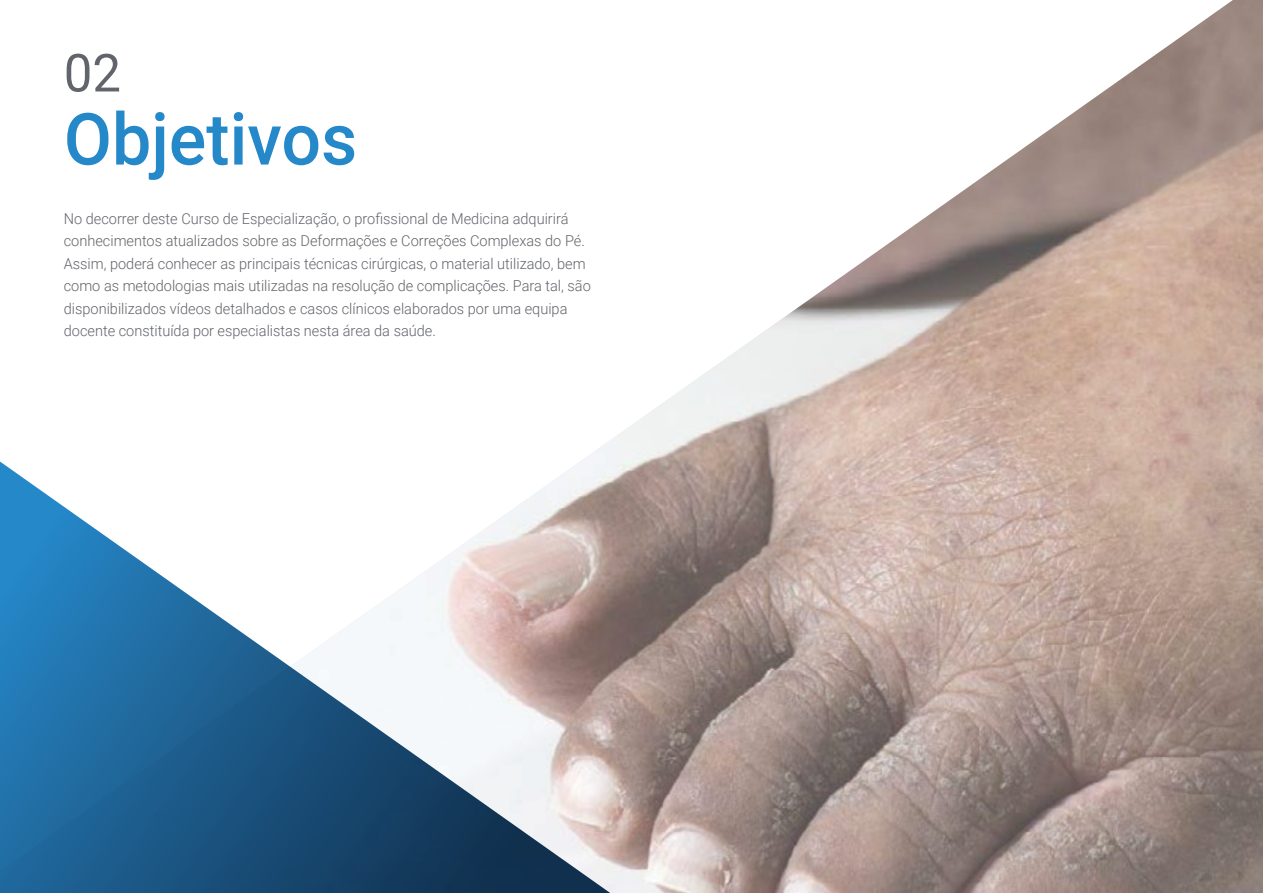
<style>
.page{position:relative;width:1263px;height:893px;background:#fff}
.page>*{position:absolute;margin:0;border:0;box-sizing:border-box;transform-origin:0 0}
.t1{font:500 72px "Roboto";color:#2488c9}
.t2{font:52.5px "Roboto";color:#61646a}
.t3{font:300 15px/22.5px "Roboto";color:#61646a}
</style>
<div class="page">
<img style="left:603px;top:0;width:660px;height:893px">
<svg style="left:0;top:446px;width:640px;height:447px"></svg>
<h2 class="t2" style="left:64px;top:36px;width:59px">02</h2>
<h1 class="t1" style="left:64px;top:89px;width:295px">Objetivos</h1>
<p class="t3" style="left:64px;top:207px;width:529px">No decorrer deste Curso de Especialização, o profissional de Medicina adquirirá conhecimentos atualizados sobre as Deformações e Correções Complexas do Pé.<br>Assim, poderá conhecer as principais técnicas cirúrgicas, o material utilizado, bem como as metodologias mais utilizadas na resolução de complicações. Para tal, são disponibilizados vídeos detalhados e casos clínicos elaborados por uma equipa docente constituída por especialistas nesta área da saúde.</p>
</div>
